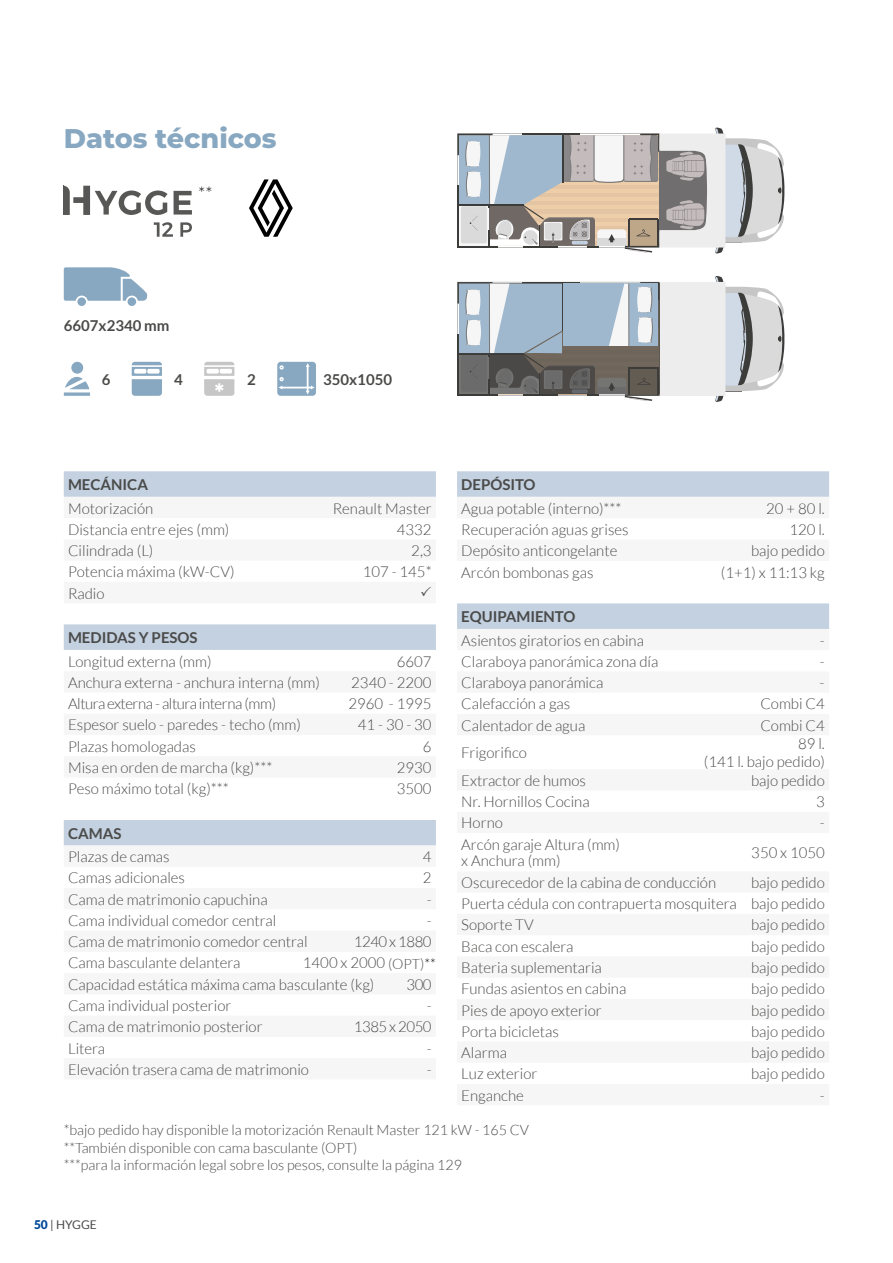
<style>
.page{position:relative;width:893px;height:1263px;background:#fff}
.page>*{position:absolute;margin:0;border:0;box-sizing:border-box;transform-origin:0 0}
.t1{font:800 27px "Montserrat";color:#88a8c1}
.t2{font:300 18px "Lato";color:#000}
.t3{font:300 15px/21.3px "Lato";color:#4a4a49}
.t4{font:700 15px "Lato";color:#4a4a49}
.t5{font:300 15px "Lato";letter-spacing:-.03em;color:#4a4a49}
.t6{font:300 14.25px/17.1px "Lato";color:#4a4a49}
.t7{font:12px "Lato";color:#4a4a49}
.s1{font-size:14.25px}
.s2{font-size:14.25px;color:#000}
.s3{font-weight:900;color:#00499a}
</style>
<div class="page">
<svg style="left:457px;top:471px;width:372px;height:26px;background:#c4d2e0"></svg>
<div style="left:457px;top:603px;width:372px;height:26px;background:#c3d1e0"></div>
<svg style="left:64px;top:471px;width:372px;height:26px;background:#c4d2e0"></svg>
<svg style="left:64px;top:624px;width:372px;height:222px"></svg>
<svg style="left:132px;top:362px;width:30px;height:34px"></svg>
<svg style="left:64px;top:392px;width:26px;height:4px"></svg>
<svg style="left:65px;top:377px;width:24px;height:12px"></svg>
<div style="left:71px;top:362px;width:12px;height:12px;background:#88a8c1;border-radius:50%"></div>
<svg style="left:204px;top:362px;width:30px;height:34px"></svg>
<svg style="left:249px;top:179px;width:44px;height:58px"></svg>
<svg style="left:154px;top:222px;width:19px;height:15px"></svg>
<svg style="left:180px;top:222px;width:12px;height:15px"></svg>
<svg style="left:63px;top:186px;width:104px;height:29px"></svg>
<svg style="left:174px;top:191px;width:18px;height:24px"></svg>
<svg style="left:457px;top:276px;width:328px;height:126px"></svg>
<svg style="left:457px;top:128px;width:328px;height:125px"></svg>
<svg style="left:277px;top:362px;width:39px;height:34px"></svg>
<svg style="left:64px;top:267px;width:84px;height:34px"></svg>
<div style="left:77px;top:297px;width:9px;height:9px;background:#88a8c1;border-radius:50%"></div>
<div style="left:128px;top:297px;width:8px;height:9px;background:#88a8c1;border-radius:50%"></div>
<h1 class="t1" style="left:64px;top:121px;width:214px">Datos técnicos</h1>
<p class="t2" style="left:198px;top:184px;width:16px">**</p>
<p class="t4" style="left:64px;top:317px;width:107px">6607x2340 mm</p>
<p class="t4" style="left:102px;top:371px;width:10px">6</p>
<p class="t4" style="left:174px;top:371px;width:10px">4</p>
<p class="t4" style="left:247px;top:371px;width:10px">2</p>
<p class="t4" style="left:323px;top:371px;width:71px">350x1050</p>
<p class="t4" style="left:68px;top:476px;width:81px">MECÁNICA</p>
<p class="t3" style="left:68px;top:497px;width:87px">Motorización</p>
<p class="t3" style="left:333px;top:497px;width:100px">Renault Master</p>
<p class="t3" style="left:68px;top:519px;width:163px">Distancia entre ejes (mm)</p>
<p class="t3" style="left:397px;top:519px;width:36px">4332</p>
<p class="t3" style="left:68px;top:540px;width:87px">Cilindrada (L)</p>
<p class="t3" style="left:411px;top:540px;width:22px">2,3</p>
<p class="t3" style="left:68px;top:561px;width:168px">Potencia máxima (kW-CV)</p>
<p class="t3" style="left:363px;top:561px;width:70px">107 - 145*</p>
<p class="t3" style="left:68px;top:582px;width:38px">Radio</p>
<p class="t4" style="left:68px;top:629px;width:131px">MEDIDAS Y PESOS</p>
<p class="t3" style="left:68px;top:651px;width:145px">Longitud externa (mm)</p>
<p class="t3" style="left:397px;top:651px;width:36px">6607</p>
<p class="t3" style="left:68px;top:672px;width:253px">Anchura externa - anchura interna (mm)</p>
<p class="t3" style="left:351px;top:672px;width:82px">2340 - 2200</p>
<p class="t5" style="left:68px;top:696px;width:210px">Altura externa - altura interna (mm)</p>
<p class="t3" style="left:348px;top:693px;width:85px">2960 - 1995</p>
<p class="t3" style="left:68px;top:714px;width:234px">Espesor suelo - paredes - techo (mm)</p>
<p class="t3" style="left:358px;top:714px;width:75px">41 - 30 - 30</p>
<p class="t3" style="left:68px;top:736px;width:129px">Plazas homologadas</p>
<p class="t3" style="left:423px;top:736px;width:10px">6</p>
<p class="t3" style="left:68px;top:757px;width:206px">Misa en orden de marcha (kg)***</p>
<p class="t3" style="left:397px;top:757px;width:36px">2930</p>
<p class="t3" style="left:68px;top:778px;width:162px">Peso máximo total (kg)***</p>
<p class="t3" style="left:397px;top:778px;width:36px">3500</p>
<p class="t4" style="left:68px;top:825px;width:55px">CAMAS</p>
<p class="t3" style="left:68px;top:846px;width:103px">Plazas de camas</p>
<p class="t3" style="left:423px;top:846px;width:10px">4</p>
<p class="t3" style="left:68px;top:867px;width:118px">Camas adicionales</p>
<p class="t3" style="left:423px;top:867px;width:10px">2</p>
<p class="t3" style="left:68px;top:889px;width:201px">Cama de matrimonio capuchina</p>
<p class="t3" style="left:427px;top:889px;width:6px">-</p>
<p class="t3" style="left:68px;top:910px;width:210px">Cama individual comedor central</p>
<p class="t3" style="left:427px;top:910px;width:6px">-</p>
<p class="t3" style="left:68px;top:931px;width:241px">Cama de matrimonio comedor central</p>
<p class="t5" style="left:354px;top:934px;width:79px">1240 x 1880</p>
<p class="t3" style="left:68px;top:952px;width:174px">Cama basculante delantera</p>
<p class="t4" style="left:461px;top:476px;width:76px">DEPÓSITO</p>
<p class="t3" style="left:461px;top:498px;width:162px">Agua potable (interno)***</p>
<p class="t3" style="left:766px;top:498px;width:60px">20 + 80 l.</p>
<p class="t3" style="left:461px;top:519px;width:169px">Recuperación aguas grises</p>
<p class="t3" style="left:789px;top:519px;width:37px">120 l.</p>
<p class="t3" style="left:461px;top:540px;width:158px">Depósito anticongelante</p>
<p class="t3" style="left:751px;top:540px;width:75px">bajo pedido</p>
<p class="t3" style="left:461px;top:562px;width:134px">Arcón bombonas gas</p>
<p class="t3" style="left:721px;top:562px;width:105px">(1+1) x 11:13 kg</p>
<p class="t4" style="left:461px;top:608px;width:115px">EQUIPAMIENTO</p>
<p class="t3" style="left:461px;top:630px;width:184px">Asientos giratorios en cabina</p>
<p class="t3" style="left:820px;top:630px;width:6px">-</p>
<p class="t3" style="left:461px;top:651px;width:199px">Claraboya panorámica zona día</p>
<p class="t3" style="left:820px;top:651px;width:6px">-</p>
<p class="t3" style="left:461px;top:672px;width:143px">Claraboya panorámica</p>
<p class="t3" style="left:819px;top:672px;width:6px">-</p>
<p class="t3" style="left:461px;top:693px;width:110px">Calefacción a gas</p>
<p class="t3" style="left:760px;top:693px;width:66px">Combi C4</p>
<p class="t3" style="left:461px;top:715px;width:125px">Calentador de agua</p>
<p class="t3" style="left:760px;top:715px;width:66px">Combi C4</p>
<p class="t3" style="left:461px;top:742px;width:67px">Frigorifico</p>
<p class="t3" style="left:704px;top:735px;width:123px;line-height:18px;text-align:right">89 l.<br>(141 l. bajo pedido)</p>
<p class="t3" style="left:461px;top:770px;width:126px">Extractor de humos</p>
<p class="t3" style="left:751px;top:770px;width:75px">bajo pedido</p>
<p class="t3" style="left:461px;top:791px;width:130px">Nr. Hornillos Cocina</p>
<p class="t3" style="left:816px;top:791px;width:10px">3</p>
<p class="t3" style="left:461px;top:812px;width:43px">Horno</p>
<p class="t3" style="left:820px;top:812px;width:6px">-</p>
<p class="t3" style="left:461px;top:836px;width:160px;line-height:16.5px">Arcón garaje Altura (mm) x Anchura (mm)</p>
<p class="t3" style="left:751px;top:842px;width:75px">350 x 1050</p>
<p class="t3" style="left:461px;top:872px;width:256px">Oscurecedor de la cabina de conducción</p>
<p class="t3" style="left:461px;top:872px;width:365px;text-align:justify;text-indent:290px">bajo pedido Puerta cédula con contrapuerta mosquitera bajo pedido Soporte TV</p>
<p class="t3" style="left:751px;top:914px;width:75px">bajo pedido</p>
<p class="t3" style="left:461px;top:936px;width:114px">Baca con escalera</p>
<p class="t3" style="left:751px;top:936px;width:75px">bajo pedido</p>
<p class="t3" style="left:461px;top:957px;width:142px">Bateria suplementaria</p>
<p class="t3" style="left:751px;top:957px;width:75px">bajo pedido</p>
<p class="t3" style="left:461px;top:978px;width:166px">Fundas asientos en cabina</p>
<p class="t3" style="left:751px;top:978px;width:75px">bajo pedido</p>
<p class="t3" style="left:461px;top:999px;width:142px">Pies de apoyo exterior</p>
<p class="t3" style="left:751px;top:999px;width:75px">bajo pedido</p>
<p class="t3" style="left:461px;top:1021px;width:99px">Porta bicicletas</p>
<p class="t3" style="left:751px;top:1021px;width:75px">bajo pedido</p>
<p class="t3" style="left:461px;top:1042px;width:47px">Alarma</p>
<p class="t3" style="left:751px;top:1042px;width:75px">bajo pedido</p>
<p class="t3" style="left:461px;top:1063px;width:78px">Luz exterior</p>
<p class="t3" style="left:751px;top:1063px;width:75px">bajo pedido</p>
<p class="t3" style="left:461px;top:1084px;width:64px">Enganche</p>
<p class="t3" style="left:820px;top:1084px;width:6px">-</p>
<p class="t6" style="left:64px;top:1122px;width:467px">*bajo pedido hay disponible la motorización Renault Master 121 kW - 165 CV **También disponible con cama basculante (OPT)<br>***para la información legal sobre los pesos, consulte la página 129</p>
<p class="t3" style="left:68px;top:952px;width:369px;text-indent:235px">1400 x 2000 <span class="s1">(OPT)</span><span class="s2">**<br></span>Capacidad estática máxima cama basculante (kg)</p>
<p class="t3" style="left:406px;top:974px;width:27px">300</p>
<p class="t3" style="left:68px;top:995px;width:165px">Cama individual posterior</p>
<p class="t3" style="left:427px;top:995px;width:6px">-</p>
<p class="t3" style="left:68px;top:1016px;width:196px">Cama de matrimonio posterior</p>
<p class="t5" style="left:354px;top:1019px;width:79px">1385 x 2050</p>
<p class="t3" style="left:68px;top:1037px;width:39px">Litera</p>
<p class="t3" style="left:427px;top:1037px;width:6px">-</p>
<p class="t3" style="left:68px;top:1059px;width:243px">Elevación trasera cama de matrimonio</p>
<p class="t3" style="left:427px;top:1059px;width:6px">-</p>
<p class="t7" style="left:34px;top:1218px;width:64px"><span class="s3">50</span> | HYGGE</p>
</div>
